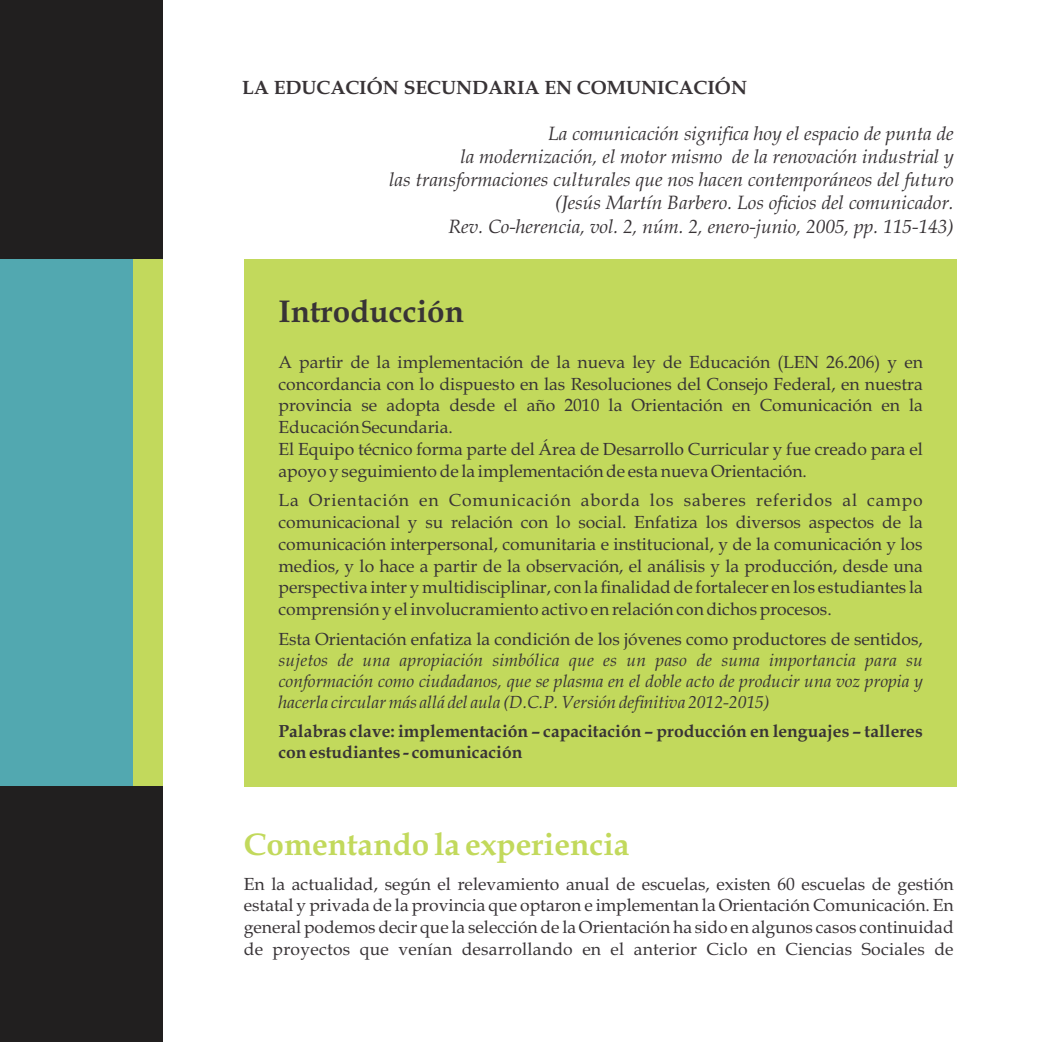
<style>
.page{position:relative;width:1042px;height:1042px;background:#fff}
.page>*{position:absolute;margin:0;border:0;box-sizing:border-box;transform-origin:0 0}
.t1{font:700 31.5px "Book Antiqua";color:#c2d95c}
.t2{font:700 31.5px "Book Antiqua";color:#383336}
.t3{font:italic 19.25px/23.1px "Book Antiqua";color:#383336;text-align:right}
.t4{font:700 19.25px "Book Antiqua";color:#383336}
.t5{font:17.5px/21.7px "Book Antiqua";color:#383336;text-align:justify}
.t6{font:italic 17.5px/21px "Book Antiqua";color:#383336;text-align:justify}
.t7{font:700 17.5px/20.8px "Book Antiqua";color:#383336}
</style>
<div class="page">
<div style="left:0;top:0;width:163px;height:1041px;background:#211f1f"></div>
<div style="left:0;top:259px;width:163px;height:526px;background:#52a8b0"></div>
<div style="left:134px;top:259px;width:29px;height:526px;background:#c2d95c"></div>
<div style="left:244px;top:259px;width:712px;height:527px;background:#c2d95c"></div>
<p class="t4" style="left:242px;top:80px;width:506px">LA EDUCACIÓN SECUNDARIA EN COMUNICACIÓN</p>
<p class="t3" style="left:389px;top:124px;width:566px">La comunicación significa hoy el espacio de punta de<br>la modernización, el motor mismo de la renovación industrial y<br>las transformaciones culturales que nos hacen contemporáneos del futuro (Jesús Martín Barbero. Los oficios del comunicador.<br>Rev. Co-herencia, vol. 2, núm. 2, enero-junio, 2005, pp. 115-143)</p>
<h1 class="t2" style="left:278px;top:299px;width:187px">Introducción</h1>
<p class="t5" style="left:278px;top:353px;width:646px;text-align:left">A partir de la implementación de la nueva ley de Educación (LEN 26.206) y en concordancia con lo dispuesto en las Resoluciones del Consejo Federal, en nuestra provincia se adopta desde el año 2010 la Orientación en Comunicación en la Educación Secundaria.<br>El Equipo técnico forma parte del Área de Desarrollo Curricular y fue creado para el apoyo y seguimiento de la implementación de esta nueva Orientación.</p>
<p class="t5" style="left:278px;top:492px;width:646px">La Orientación en Comunicación aborda los saberes referidos al campo comunicacional y su relación con lo social. Enfatiza los diversos aspectos de la comunicación interpersonal, comunitaria e institucional, y de la comunicación y los medios, y lo hace a partir de la observación, el análisis y la producción, desde una perspectiva inter y multidisciplinar, con la finalidad de fortalecer en los estudiantes la comprensión y el involucramiento activo en relación con dichos procesos.</p>
<p class="t5" style="left:278px;top:630px;width:646px">Esta Orientación enfatiza la condición de los jóvenes como productores de sentidos,</p>
<p class="t6" style="left:278px;top:652px;width:646px">sujetos de una apropiación simbólica que es un paso de suma importancia para su conformación como ciudadanos, que se plasma en el doble acto de producir una voz propia y hacerla circular más allá del aula (D.C.P. Versión definitiva 2012-2015)</p>
<p class="t7" style="left:278px;top:723px;width:646px">Palabras clave: implementación – capacitación – producción en lenguajes – talleres con estudiantes - comunicación</p>
<h1 class="t1" style="left:244px;top:832px;width:387px">Comentando la experiencia</h1>
<p class="t5" style="left:244px;top:875px;width:711px">En la actualidad, según el relevamiento anual de escuelas, existen 60 escuelas de gestión estatal y privada de la provincia que optaron e implementan la Orientación Comunicación. En general podemos decir que la selección de la Orientación ha sido en algunos casos continuidad de proyectos que venían desarrollando en el anterior Ciclo en Ciencias Sociales de</p>
</div>
